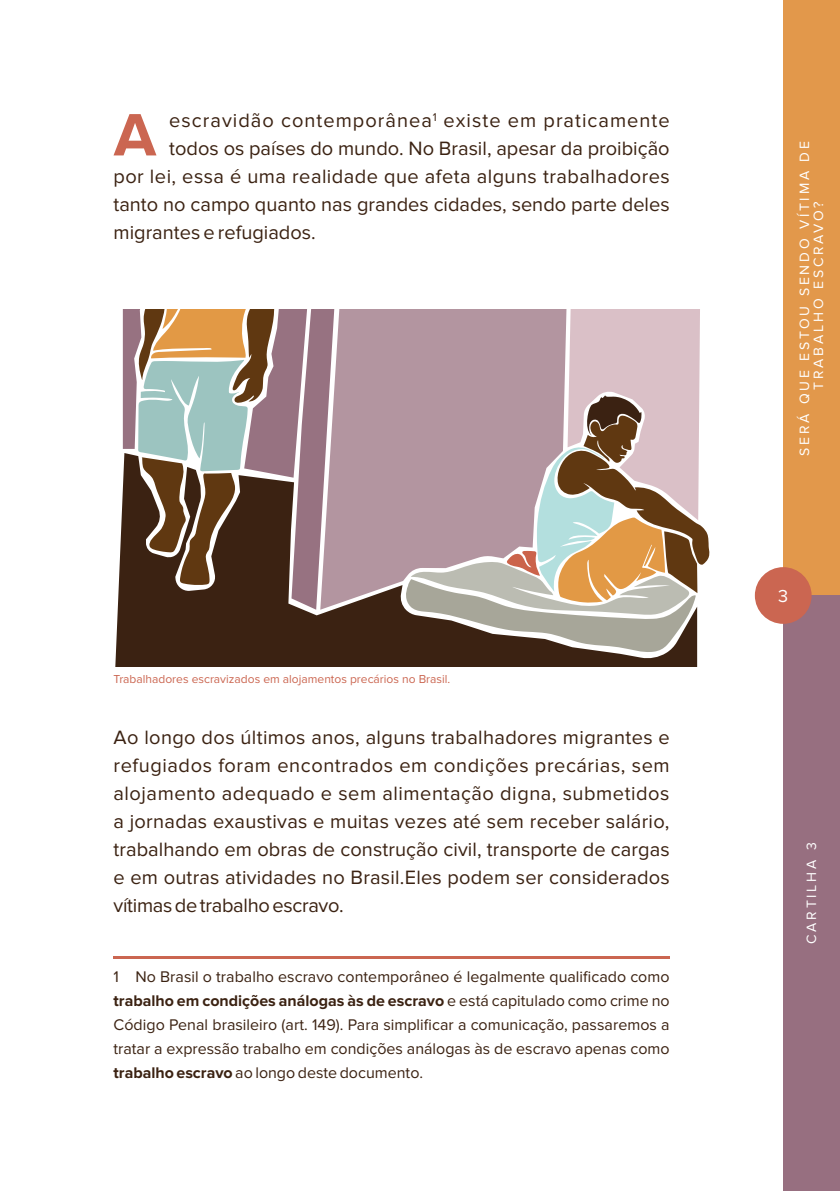
<style>
.page{position:relative;width:840px;height:1191px;background:#fff}
.page>*{position:absolute;margin:0;border:0;box-sizing:border-box;transform-origin:0 0}
.t1{font:700 62px "Proxima Nova";color:#cb6651}
.t2{font:20px/28px "Proxima Nova";color:#3b2212;text-align:justify}
.t3{font:20px "Proxima Nova";letter-spacing:.025em;color:#3b2212}
.t4{font:20px "Proxima Nova";letter-spacing:.05em;color:#3b2212}
.t5{font:18px "Proxima Nova";color:#fff}
.t6{font:16px/24px "Proxima Nova";color:#3b2212;text-align:justify}
.t7{font:14px/14px "Proxima Nova";letter-spacing:.2em;color:#fff;text-align:center}
.t8{font:12px "Proxima Nova";color:#cb6651}
.s1{font-weight:700}
</style>
<div class="page">
<div style="left:782px;top:0;width:57px;height:595px;background:#e2984b"></div>
<div style="left:782px;top:595px;width:57px;height:596px;background:#976f80"></div>
<div style="left:754px;top:567px;width:57px;height:57px;background:#cb6651;border-radius:50%"></div>
<div style="left:115px;top:487px;width:581px;height:179px;background:#3b2212"></div>
<svg style="left:123px;top:309px;width:197px;height:300px;background:#8a776b"></svg>
<svg style="left:320px;top:309px;width:84px;height:300px;background:#b1959f"></svg>
<svg style="left:404px;top:309px;width:306px;height:344px;background:#b8a29e"></svg>
<hr style="left:113px;top:956px;width:556px;height:2px;background:#cb6651">
<h1 class="t1" style="left:114px;top:99px;width:44px">A</h1>
<p class="t4" style="left:169px;top:109px;width:501px">escravidão contemporânea<sup>1</sup> existe em praticamente</p>
<p class="t2" style="left:169px;top:135px;width:501px">todos os países do mundo. No Brasil, apesar da proibição</p>
<p class="t3" style="left:113px;top:165px;width:557px">por lei, essa é uma realidade que afeta alguns trabalhadores</p>
<p class="t2" style="left:113px;top:191px;width:557px">tanto no campo quanto nas grandes cidades, sendo parte deles</p>
<p class="t2" style="left:113px;top:219px;width:204px">migrantes e refugiados.</p>
<p class="t8" style="left:113px;top:672px;width:338px">Trabalhadores escravizados em alojamentos precários no Brasil.</p>
<p class="t2" style="left:113px;top:723px;width:557px">Ao longo dos últimos anos, alguns trabalhadores migrantes e refugiados foram encontrados em condições precárias, sem alojamento adequado e sem alimentação digna, submetidos a jornadas exaustivas e muitas vezes até sem receber salário, trabalhando em obras de construção civil, transporte de cargas e em outras atividades no Brasil.Eles podem ser considerados vítimas de trabalho escravo.</p>
<p class="t6" style="left:113px;top:964px;width:557px">1 No Brasil o trabalho escravo contemporâneo é legalmente qualificado como <span class="s1">trabalho em condições análogas às de escravo</span> e está capitulado como crime no Código Penal brasileiro (art. 149). Para simplificar a comunicação, passaremos a tratar a expressão trabalho em condições análogas às de escravo apenas como <span class="s1">trabalho escravo</span> ao longo deste documento.</p>
<p class="t7" style="left:797px;top:456px;width:316px;rotate:-90deg">SERÁ QUE ESTOU SENDO VÍTIMA DE<br>TRABALHO ESCRAVO?</p>
<p class="t5" style="left:777px;top:585px;width:12px">3</p>
<p class="t7" style="left:804px;top:944px;width:103px;rotate:-90deg">CARTILHA 3</p>
</div>
